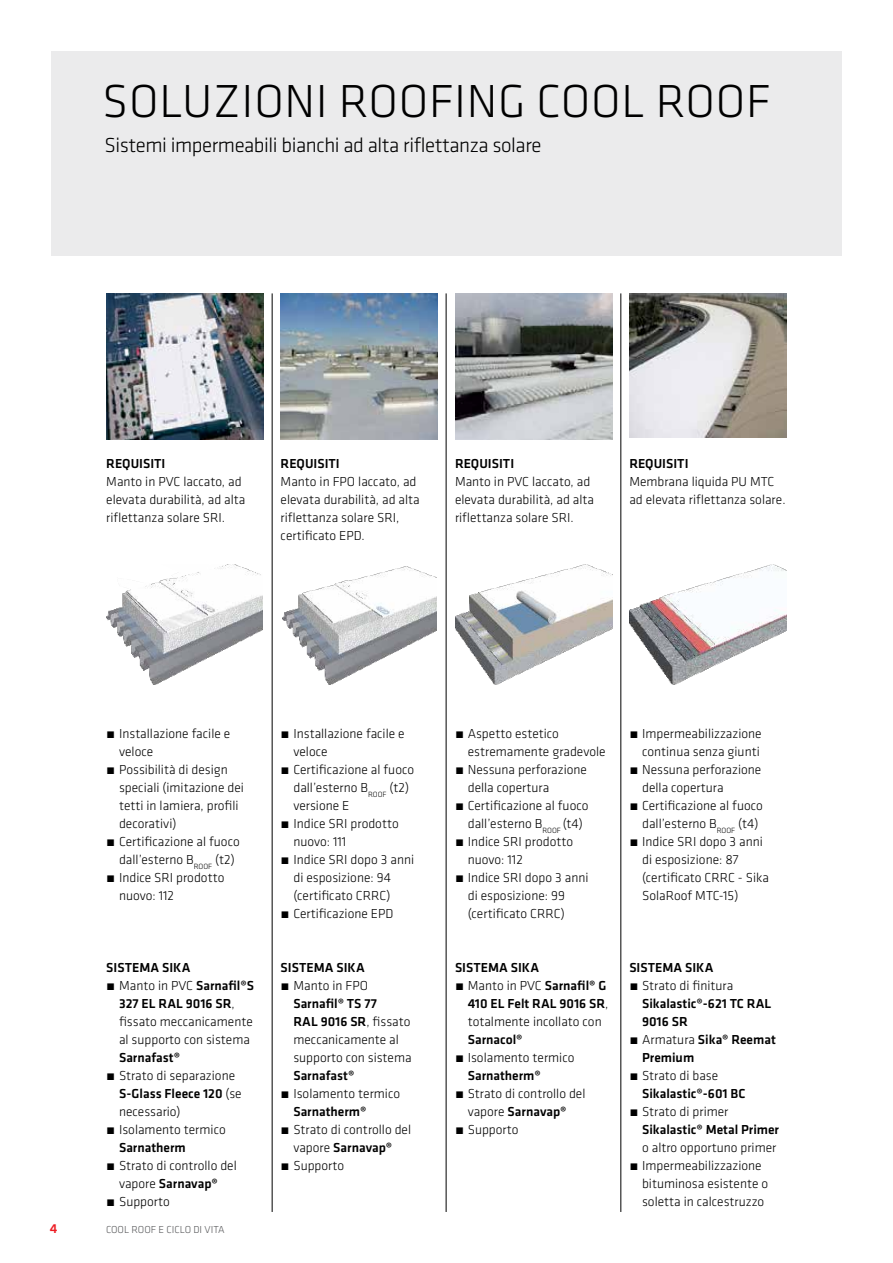
<style>
.page{position:relative;width:893px;height:1263px;background:#fff}
.page>*{position:absolute;margin:0;border:0;box-sizing:border-box;transform-origin:0 0}
.t1{font:300 48px "Klavika";letter-spacing:.015em;color:#000}
.t2{font:300 21px "Klavika";letter-spacing:-.02em;color:#000}
.t3{font:300 13.5px/18px "Klavika";color:#000}
.t4{font:500 13.5px "Klavika";color:#000}
.t5{font:500 13.5px "Klavika";color:#ed1d24}
.t6{font:300 10.5px "Klavika";color:#58595b}
.s1{font-weight:500}
.s2{font-weight:300}
</style>
<div class="page">
<img style="left:106px;top:293px;width:158px;height:146px">
<img style="left:281px;top:294px;width:157px;height:145px">
<img style="left:455px;top:293px;width:157px;height:146px">
<img style="left:629px;top:293px;width:158px;height:145px">
<img style="left:106px;top:564px;width:157px;height:120px">
<img style="left:283px;top:566px;width:154px;height:118px">
<img style="left:455px;top:564px;width:157px;height:120px">
<img style="left:629px;top:564px;width:158px;height:120px">
<hr style="left:272px;top:293px;width:1px;height:919px;background:#000">
<hr style="left:620px;top:293px;width:1px;height:919px;background:#000">
<hr style="left:446px;top:293px;width:1px;height:919px;background:#000">
<div style="left:51px;top:51px;width:791px;height:204px;background:#e6e7e8"></div>
<h1 class="t1" style="left:102px;top:72px;width:670px">SOLUZIONI ROOFING COOL ROOF</h1>
<h2 class="t2" style="left:104px;top:132px;width:439px">Sistemi impermeabili bianchi ad alta riflettanza solare</h2>
<p class="t4" style="left:106px;top:454px;width:61px">REQUISITI</p>
<p class="t3" style="left:106px;top:472px;width:141px">Manto in PVC laccato, ad elevata durabilità, ad alta riflettanza solare SRI.</p>
<p class="t4" style="left:281px;top:454px;width:61px">REQUISITI</p>
<p class="t3" style="left:281px;top:472px;width:141px">Manto in FPO laccato, ad elevata durabilità, ad alta riflettanza solare SRI, certificato EPD.</p>
<p class="t4" style="left:455px;top:454px;width:61px">REQUISITI</p>
<p class="t3" style="left:455px;top:472px;width:141px">Manto in PVC laccato, ad elevata durabilità, ad alta riflettanza solare SRI.</p>
<p class="t4" style="left:629px;top:454px;width:61px">REQUISITI</p>
<p class="t3" style="left:629px;top:472px;width:158px">Membrana liquida PU MTC ad elevata riflettanza solare.</p>
<p class="t3" style="left:106px;top:724px;width:126px">́ Installazione facile e</p>
<p class="t3" style="left:119px;top:742px;width:36px">veloce</p>
<p class="t3" style="left:106px;top:760px;width:123px">́ Possibilità di design</p>
<p class="t3" style="left:119px;top:778px;width:126px">speciali (imitazione dei</p>
<p class="t3" style="left:119px;top:796px;width:121px">tetti in lamiera, profili</p>
<p class="t3" style="left:119px;top:814px;width:59px">decorativi)</p>
<p class="t3" style="left:106px;top:832px;width:135px">́ Certificazione al fuoco</p>
<p class="t3" style="left:119px;top:850px;width:117px">dall’esterno B<sub>ROOF</sub> (t2)</p>
<p class="t3" style="left:106px;top:868px;width:120px">́ Indice SRI prodotto</p>
<p class="t3" style="left:119px;top:886px;width:57px">nuovo: 112</p>
<p class="t4" style="left:106px;top:958px;width:86px">SISTEMA SIKA</p>
<p class="t3" style="left:106px;top:976px;width:149px">́ Manto in PVC <span class="s1">Sarnafil®S</span></p>
<p class="t4" style="left:119px;top:994px;width:117px">327 EL RAL 9016 SR<span class="s2">,</span></p>
<p class="t3" style="left:119px;top:1012px;width:135px">fissato meccanicamente</p>
<p class="t3" style="left:119px;top:1030px;width:132px">al supporto con sistema</p>
<p class="t4" style="left:119px;top:1048px;width:62px">Sarnafast®</p>
<p class="t3" style="left:106px;top:1066px;width:130px">́ Strato di separazione</p>
<p class="t4" style="left:119px;top:1084px;width:124px">S-Glass Fleece 120 <span class="s2">(se</span></p>
<p class="t3" style="left:119px;top:1102px;width:63px">necessario)</p>
<p class="t3" style="left:106px;top:1120px;width:121px">́ Isolamento termico</p>
<p class="t4" style="left:119px;top:1138px;width:68px">Sarnatherm</p>
<p class="t3" style="left:106px;top:1156px;width:132px">́ Strato di controllo del</p>
<p class="t4" style="left:119px;top:1174px;width:100px"><span class="s2">vapore</span> Sarnavap®</p>
<p class="t3" style="left:106px;top:1192px;width:65px">́ Supporto</p>
<p class="t5" style="left:50px;top:1219px;width:9px">4</p>
<p class="t6" style="left:106px;top:1223px;width:120px">COOL ROOF E CICLO DI VITA</p>
<p class="t3" style="left:281px;top:724px;width:126px">́ Installazione facile e</p>
<p class="t3" style="left:293px;top:742px;width:36px">veloce</p>
<p class="t3" style="left:281px;top:760px;width:135px">́ Certificazione al fuoco</p>
<p class="t3" style="left:293px;top:778px;width:117px">dall’esterno B<sub>ROOF</sub> (t2)</p>
<p class="t3" style="left:293px;top:796px;width:58px">versione E</p>
<p class="t3" style="left:281px;top:814px;width:120px">́ Indice SRI prodotto</p>
<p class="t3" style="left:293px;top:832px;width:54px">nuovo: 111</p>
<p class="t3" style="left:281px;top:850px;width:135px">́ Indice SRI dopo 3 anni</p>
<p class="t3" style="left:293px;top:868px;width:99px">di esposizione: 94</p>
<p class="t3" style="left:293px;top:886px;width:99px">(certificato CRRC)</p>
<p class="t3" style="left:281px;top:904px;width:114px">́ Certificazione EPD</p>
<p class="t4" style="left:281px;top:958px;width:86px">SISTEMA SIKA</p>
<p class="t3" style="left:281px;top:976px;width:89px">́ Manto in FPO</p>
<p class="t3" style="left:293px;top:994px;width:120px"><span class="s1">Sarnafil® TS 77<br>RAL 9016 SR</span>, fissato meccanicamente al supporto con sistema</p>
<p class="t4" style="left:293px;top:1066px;width:62px">Sarnafast®</p>
<p class="t3" style="left:281px;top:1084px;width:121px">́ Isolamento termico</p>
<p class="t4" style="left:293px;top:1102px;width:75px">Sarnatherm®</p>
<p class="t3" style="left:281px;top:1120px;width:132px">́ Strato di controllo del</p>
<p class="t4" style="left:293px;top:1138px;width:100px"><span class="s2">vapore</span> Sarnavap®</p>
<p class="t3" style="left:281px;top:1156px;width:65px">́ Supporto</p>
<p class="t3" style="left:455px;top:724px;width:105px">́ Aspetto estetico</p>
<p class="t3" style="left:468px;top:742px;width:139px">estremamente gradevole</p>
<p class="t3" style="left:455px;top:760px;width:134px">́ Nessuna perforazione</p>
<p class="t3" style="left:468px;top:778px;width:83px">della copertura</p>
<p class="t3" style="left:455px;top:796px;width:135px">́ Certificazione al fuoco</p>
<p class="t3" style="left:468px;top:814px;width:117px">dall’esterno B<sub>ROOF</sub> (t4)</p>
<p class="t3" style="left:455px;top:832px;width:120px">́ Indice SRI prodotto</p>
<p class="t3" style="left:468px;top:850px;width:57px">nuovo: 112</p>
<p class="t3" style="left:455px;top:868px;width:135px">́ Indice SRI dopo 3 anni</p>
<p class="t3" style="left:468px;top:886px;width:99px">di esposizione: 99</p>
<p class="t3" style="left:468px;top:904px;width:99px">(certificato CRRC)</p>
<p class="t4" style="left:455px;top:958px;width:86px">SISTEMA SIKA</p>
<p class="t3" style="left:455px;top:976px;width:153px">́ Manto in PVC <span class="s1">Sarnafil® G</span></p>
<p class="t4" style="left:468px;top:994px;width:142px">410 EL Felt RAL 9016 SR<span class="s2">,</span></p>
<p class="t3" style="left:468px;top:1012px;width:135px">totalmente incollato con</p>
<p class="t4" style="left:468px;top:1030px;width:56px">Sarnacol®</p>
<p class="t3" style="left:455px;top:1048px;width:121px">́ Isolamento termico</p>
<p class="t4" style="left:468px;top:1066px;width:75px">Sarnatherm®</p>
<p class="t3" style="left:455px;top:1084px;width:132px">́ Strato di controllo del</p>
<p class="t4" style="left:468px;top:1102px;width:100px"><span class="s2">vapore</span> Sarnavap®</p>
<p class="t3" style="left:455px;top:1120px;width:65px">́ Supporto</p>
<p class="t3" style="left:629px;top:724px;width:134px">́ Impermeabilizzazione</p>
<p class="t3" style="left:642px;top:742px;width:119px">continua senza giunti</p>
<p class="t3" style="left:629px;top:760px;width:134px">́ Nessuna perforazione</p>
<p class="t3" style="left:642px;top:778px;width:83px">della copertura</p>
<p class="t3" style="left:629px;top:796px;width:135px">́ Certificazione al fuoco</p>
<p class="t3" style="left:642px;top:814px;width:118px">dall’esterno B<sub>ROOF</sub> (t4)</p>
<p class="t3" style="left:629px;top:832px;width:135px">́ Indice SRI dopo 3 anni</p>
<p class="t3" style="left:642px;top:850px;width:98px">di esposizione: 87</p>
<p class="t3" style="left:642px;top:868px;width:128px">(certificato CRRC - Sika</p>
<p class="t3" style="left:642px;top:886px;width:98px">SolaRoof MTC-15)</p>
<p class="t4" style="left:629px;top:958px;width:86px">SISTEMA SIKA</p>
<p class="t3" style="left:629px;top:976px;width:105px">́ Strato di finitura</p>
<p class="t4" style="left:642px;top:994px;width:131px">Sikalastic®-621 TC RAL</p>
<p class="t4" style="left:642px;top:1012px;width:47px">9016 SR</p>
<p class="t4" style="left:629px;top:1030px;width:148px"><span class="s2">́ Armatura</span> Sika® Reemat</p>
<p class="t4" style="left:642px;top:1048px;width:54px">Premium</p>
<p class="t3" style="left:629px;top:1066px;width:90px">́ Strato di base</p>
<p class="t4" style="left:642px;top:1084px;width:105px">Sikalastic®-601 BC</p>
<p class="t3" style="left:629px;top:1102px;width:101px">́ Strato di primer</p>
<p class="t4" style="left:642px;top:1120px;width:139px">Sikalastic® Metal Primer</p>
<p class="t3" style="left:629px;top:1138px;width:149px;text-indent:13px">o altro opportuno primer ́ Impermeabilizzazione</p>
<p class="t3" style="left:642px;top:1174px;width:128px">bituminosa esistente o soletta in calcestruzzo</p>
</div>
